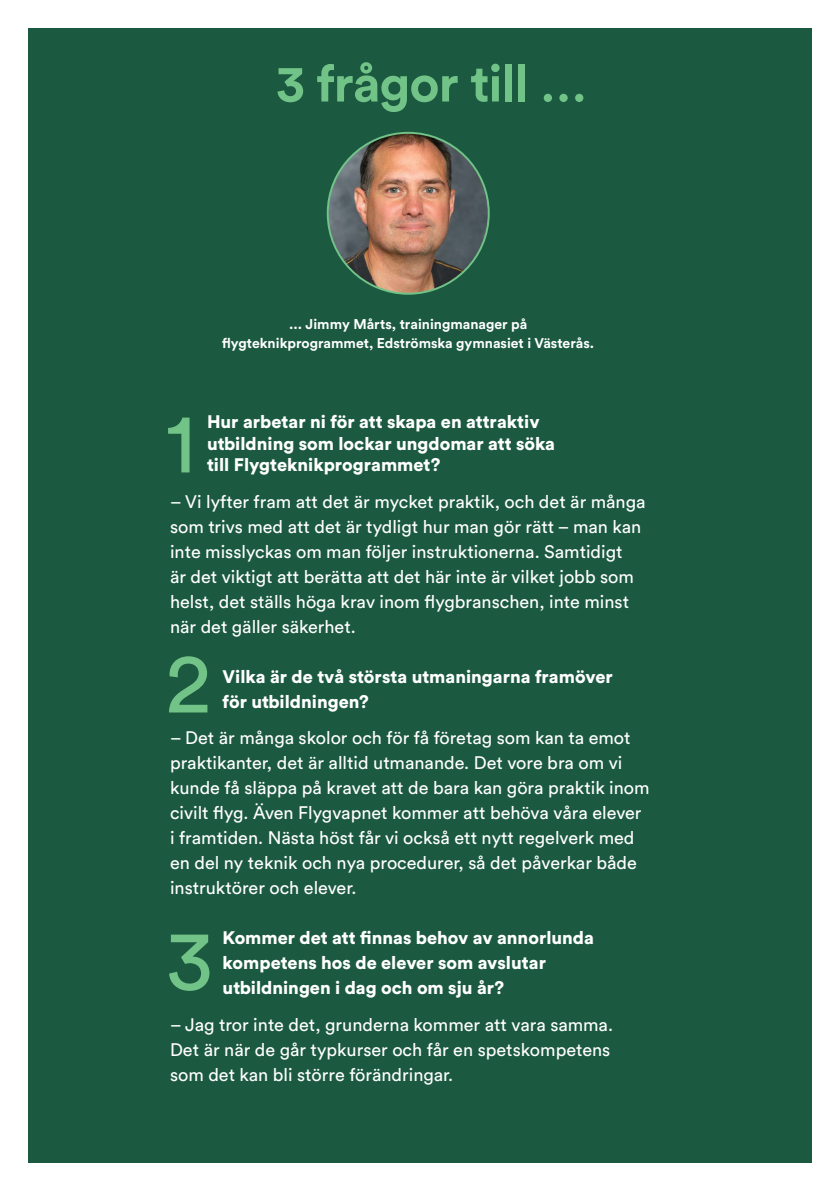
<style>
.page{position:relative;width:840px;height:1191px;background:#fff}
.page>*{position:absolute;margin:0;border:0;box-sizing:border-box;transform-origin:0 0}
.t1{font:84.6px "Circular Std";color:#71c387}
.t2{font:700 51.4px "Circular Std";letter-spacing:-.02em;color:#71c387}
.t3{font:18px/25px "Circular Std";color:#fff}
.t4{font:900 18px/25px "Circular Std";color:#fff}
.t5{font:700 14px/19.4px "Circular Std";color:#fff;text-align:center}
</style>
<div class="page">
<div style="left:28px;top:28px;width:783px;height:1134px;background:#1b5a41"></div>
<img style="left:327px;top:133px;width:161px;height:161px;border-radius:80px">
<h2 class="t2" style="left:276px;top:50px;width:312px">3 frågor till …</h2>
<p class="t5" style="left:222px;top:314px;width:373px">... Jimmy Mårts, trainingmanager på flygteknikprogrammet, Edströmska gymnasiet i Västerås.</p>
<p class="t4" style="left:207px;top:410px;width:349px;line-height:21.6px">Hur arbetar ni för att skapa en attraktiv utbildning som lockar ungdomar att söka till Flygteknikprogrammet?</p>
<p class="t3" style="left:170px;top:489px;width:476px">– Vi lyfter fram att det är mycket praktik, och det är många som trivs med att det är tydligt hur man gör rätt – man kan inte misslyckas om man följer instruktionerna. Samtidigt<br>är det viktigt att berätta att det här inte är vilket jobb som helst, det ställs höga krav inom flygbranschen, inte minst när det gäller säkerhet.</p>
<p class="t4" style="left:222px;top:663px;width:391px">Vilka är de två största utmaningarna framöver för utbildningen?</p>
<p class="t3" style="left:170px;top:725px;width:481px">– Det är många skolor och för få företag som kan ta emot praktikanter, det är alltid utmanande. Det vore bra om vi kunde få släppa på kravet att de bara kan göra praktik inom civilt flyg. Även Flygvapnet kommer att behöva våra elever i framtiden. Nästa höst får vi också ett nytt regelverk med en del ny teknik och nya procedurer, så det påverkar både instruktörer och elever.</p>
<p class="t4" style="left:222px;top:925px;width:372px">Kommer det att finnas behov av annorlunda kompetens hos de elever som avslutar utbildningen i dag och om sju år?</p>
<p class="t3" style="left:170px;top:1011px;width:444px">– Jag tror inte det, grunderna kommer att vara samma.<br>Det är när de går typkurser och får en spetskompetens som det kan bli större förändringar.</p>
<h1 class="t1" style="left:166px;top:391px;width:31px">1</h1>
<h1 class="t1" style="left:166px;top:631px;width:46px">2</h1>
<h1 class="t1" style="left:166px;top:908px;width:48px">3</h1>
</div>
